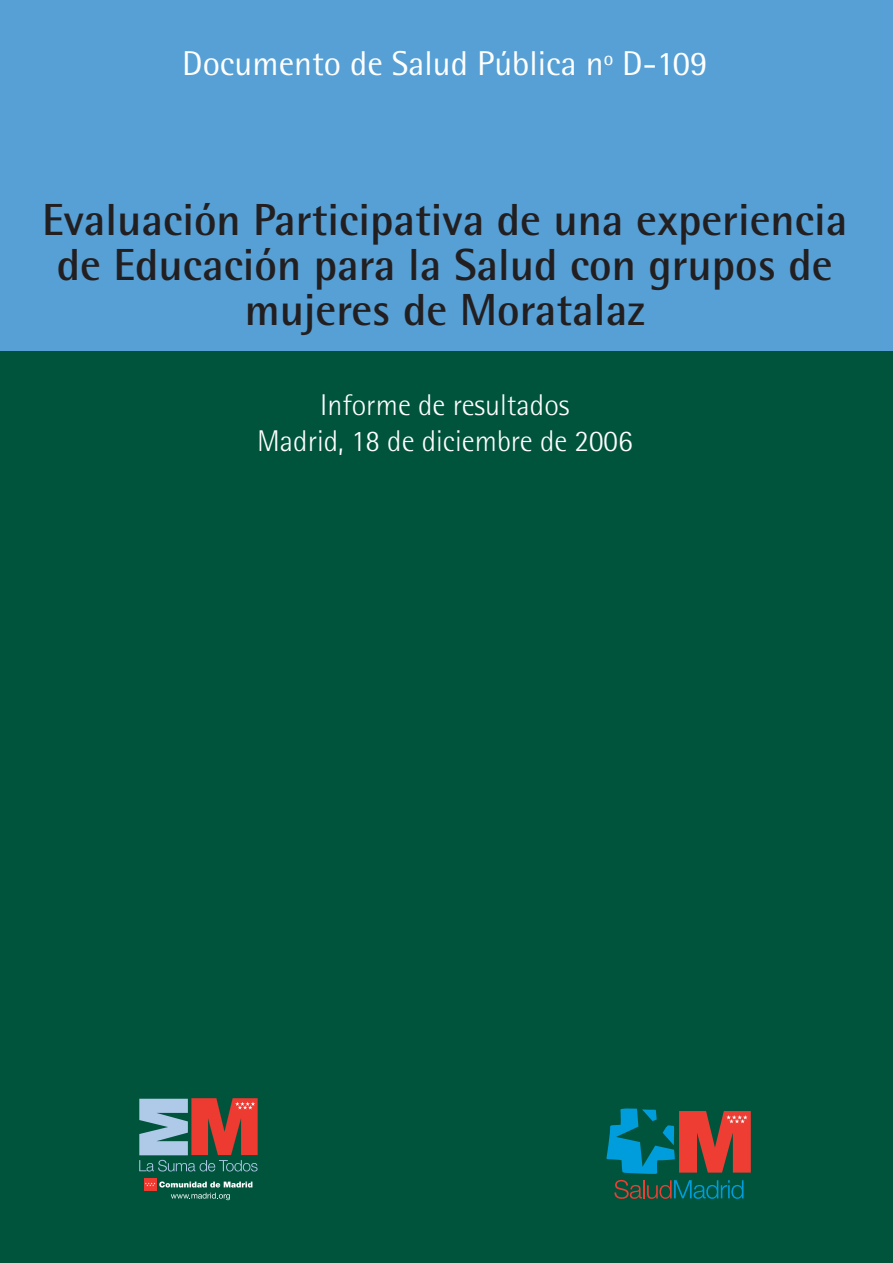
<style>
.page{position:relative;width:893px;height:1263px;background:#00543c}
.page>*{position:absolute;margin:0;border:0;box-sizing:border-box;transform-origin:0 0}
.t1{font:700 45px/45px "Rotis Semi Sans";color:#231f20;text-align:center}
.t2{font:34.5px "Rotis Semi Sans";color:#fff}
.t3{font:300 30px/36px "Rotis Semi Sans";color:#fff;text-align:center}
</style>
<div class="page">
<div style="left:0;top:0;width:893px;height:350px;background:#56a0d5"></div>
<svg style="left:606px;top:1108px;width:145px;height:66px"></svg>
<svg style="left:614px;top:1180px;width:130px;height:19px"></svg>
<svg style="left:171px;top:1193px;width:59px;height:7px"></svg>
<div style="left:144px;top:1178px;width:13px;height:13px;background:#ee3b32"></div>
<svg style="left:145px;top:1181px;width:107px;height:6px"></svg>
<svg style="left:139px;top:1098px;width:119px;height:73px"></svg>
<p class="t2" style="left:182px;top:43px;width:527px">Documento de Salud Pública nº D-109</p>
<p class="t1" style="left:42px;top:196px;width:807px">Evaluación Participativa de una experiencia de Educación para la Salud con grupos de mujeres de Moratalaz</p>
<p class="t3" style="left:257px;top:387px;width:377px">Informe de resultados<br>Madrid, 18 de diciembre de 2006</p>
</div>
